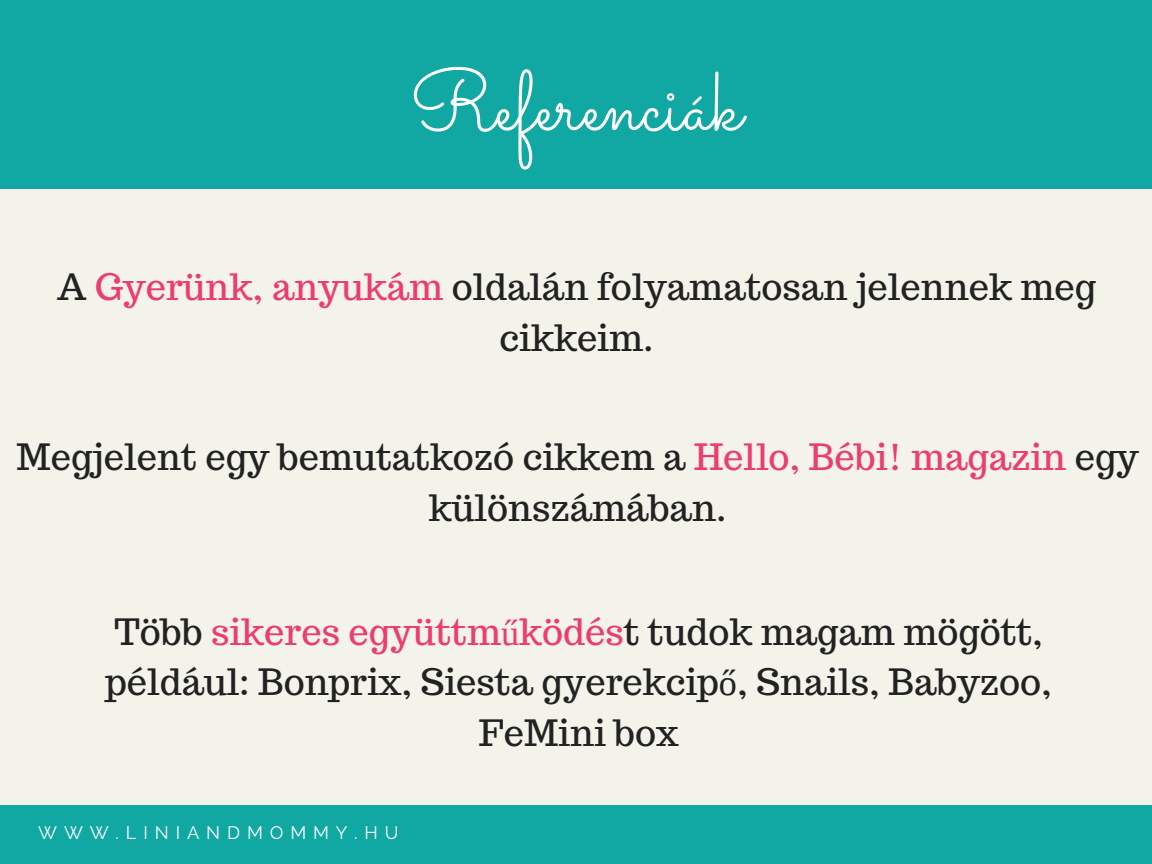
<style>
.page{position:relative;width:1152px;height:864px;background:#f4f3ea}
.page>*{position:absolute;margin:0;border:0;box-sizing:border-box;transform-origin:0 0}
.t1{font:84.45px "Sacramento";color:#fff}
.t2{font:36.3px/50.7px "Trocchi";color:#222;text-align:center}
.t3{font:18.15px "Raleway";letter-spacing:.38em;color:#fff}
.s1{color:#ed3c6f}
.s2{font-family:"Liberation Serif";color:#ed3c6f}
.s3{font-family:"Liberation Serif"}
</style>
<div class="page">
<div style="left:0;top:0;width:1152px;height:189px;background:#11a8a4"></div>
<div style="left:0;top:806px;width:1152px;height:58px;background:#11a8a4"></div>
<h1 class="t1" style="left:410px;top:51px;width:334px">Referenciák</h1>
<p class="t2" style="left:57px;top:262px;width:1041px">A <span class="s1">Gyerünk, anyukám</span> oldalán folyamatosan jelennek meg cikkeim.</p>
<p class="t2" style="left:17px;top:432px;width:1124px">Megjelent egy bemutatkozó cikkem a <span class="s1">Hello, Bébi! magazin</span> egy különszámában.</p>
<p class="t2" style="left:105px;top:606px;width:948px">Több <span class="s1">sikeres együttm</span><span class="s2">ű</span><span class="s1">ködés</span>t tudok magam mögött, például: Bonprix, Siesta gyerekcip<span class="s3">ő</span>, Snails, Babyzoo,<br>FeMini box</p>
<p class="t3" style="left:38px;top:822px;width:362px">WWW.LINIANDMOMMY.HU</p>
</div>
